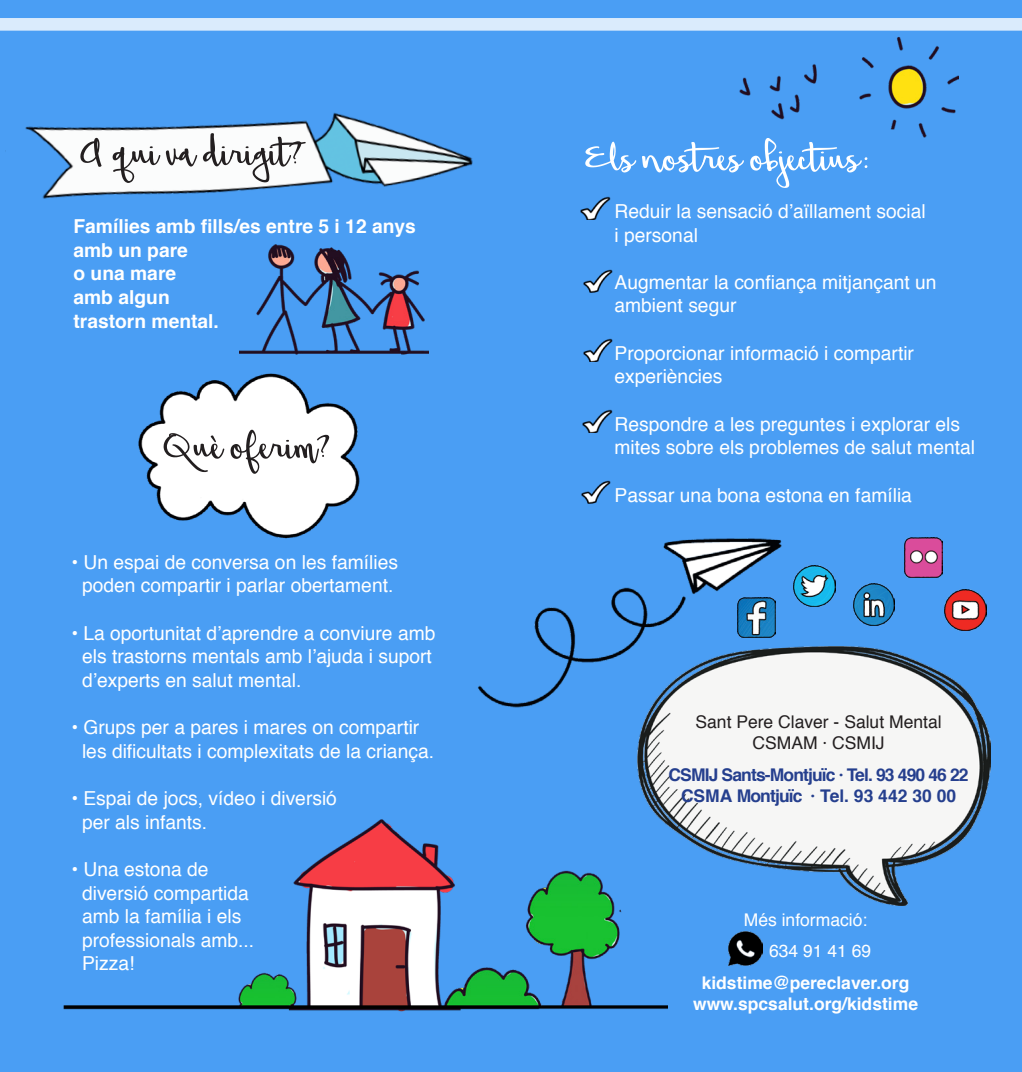
<style>
.page{position:relative;width:1022px;height:1072px;background:#fff}
.page>*{position:absolute;margin:0;border:0;box-sizing:border-box;transform-origin:0 0}
.t1{font:63px "Beautiful Mess";color:#231f20}
.t2{font:63px "Beautiful Mess";color:#fff}
.t3{font:19.25px/23.6px "Helvetica";color:#fff}
.t4{font:700 19.25px/23.6px "Helvetica";color:#fff}
.t5{font:700 17.5px "Helvetica";color:#fff}
.t6{font:700 17.5px/31.5px "Helvetica";letter-spacing:-.05em;color:#253f8e;text-align:center}
.t7{font:17.5px "Helvetica";color:#231f20}
.t8{font:700 17.5px "Helvetica";color:#253f8e}
.t9{font:17.5px "Helvetica";color:#fff}
.s1{font-size:84px}
.s2{font-weight:400;color:#231f20}
</style>
<div class="page">
<div style="left:0;top:0;width:1022px;height:1071px;background:#4a9ef4"></div>
<img style="left:0;top:45px;width:513px;height:218px">
<img style="left:445px;top:518px;width:381px;height:239px">
<img style="left:100px;top:354px;width:302px;height:215px">
<img style="left:637px;top:646px;width:354px;height:259px">
<div style="left:157px;top:812px;width:319px;height:11px;background:#4a9ef4"></div>
<img style="left:239px;top:238px;width:190px;height:124px">
<img style="left:714px;top:31px;width:245px;height:136px">
<svg style="left:0;top:18px;width:1022px;height:13px;background:#d5e8fb"></svg>
<img style="left:6px;top:823px;width:662px;height:247px">
<img style="left:581px;top:194px;width:33px;height:25px">
<img style="left:583px;top:267px;width:33px;height:25px">
<img style="left:583px;top:337px;width:33px;height:25px">
<img style="left:583px;top:407px;width:33px;height:25px">
<img style="left:581px;top:478px;width:34px;height:25px">
<img style="left:737px;top:597px;width:39px;height:40px">
<img style="left:904px;top:537px;width:39px;height:40px">
<img style="left:853px;top:583px;width:42px;height:42px">
<img style="left:794px;top:565px;width:41px;height:41px">
<img style="left:945px;top:589px;width:41px;height:41px">
<img style="left:729px;top:931px;width:34px;height:34px">
<p class="t1" style="left:79px;top:105px;width:225px">A qui va dirigit?</p>
<p class="t4" style="left:74px;top:215px;width:344px">Famílies amb fills/es entre 5 i 12 anys amb un pare<br>o una mare<br>amb algun<br>trastorn mental.</p>
<p class="t1" style="left:163px;top:398px;width:169px">Què oferim?</p>
<p class="t3" style="left:71px;top:550px;width:328px;text-align:center">• Un espai de conversa on les famílies poden compartir i parlar obertament.</p>
<p class="t3" style="left:82px;top:621px;width:355px;text-indent:-11px">• La oportunitat d’aprendre a conviure amb els trastorns mentals amb l’ajuda i suport d’experts en salut mental.</p>
<p class="t3" style="left:82px;top:716px;width:353px;text-indent:-11px">• Grups per a pares i mares on compartir les dificultats i complexitats de la criança.</p>
<p class="t3" style="left:82px;top:787px;width:256px;text-indent:-11px">• Espai de jocs, vídeo i diversió per als infants.</p>
<p class="t3" style="left:82px;top:858px;width:174px;text-indent:-11px">• Una estona de diversió compartida amb la família i els professionals amb...<br>Pizza!</p>
<p class="t2" style="left:585px;top:110px;width:288px">Els nostres objectius<span class="s1">:</span></p>
<p class="t3" style="left:614px;top:200px;width:313px">Reduir la sensació d’aïllament social i personal</p>
<p class="t3" style="left:614px;top:271px;width:324px">Augmentar la confiança mitjançant un ambient segur</p>
<p class="t3" style="left:614px;top:342px;width:301px">Proporcionar informació i compartir experiències</p>
<p class="t3" style="left:614px;top:412px;width:362px">Respondre a les preguntes i explorar els mites sobre els problemes de salut mental</p>
<p class="t3" style="left:614px;top:483px;width:299px">Passar una bona estona en família</p>
<p class="t7" style="left:695px;top:708px;width:248px">Sant Pere Claver - Salut Mental</p>
<p class="t6" style="left:668px;top:727px;width:302px"><span class="s2">CSMAM · CSMIJ<br></span>CSMIJ Sants-Montjuïc · Tel. 93 490 46 22</p>
<p class="t8" style="left:681px;top:781px;width:277px">CSMA Montjuïc · Tel. 93 442 30 00</p>
<p class="t9" style="left:744px;top:906px;width:125px">Més informació:</p>
<p class="t9" style="left:769px;top:937px;width:104px">634 91 41 69</p>
<p class="t5" style="left:702px;top:968px;width:209px">kidstime@pereclaver.org</p>
<p class="t5" style="left:693px;top:989px;width:226px">www.spcsalut.org/kidstime</p>
</div>
